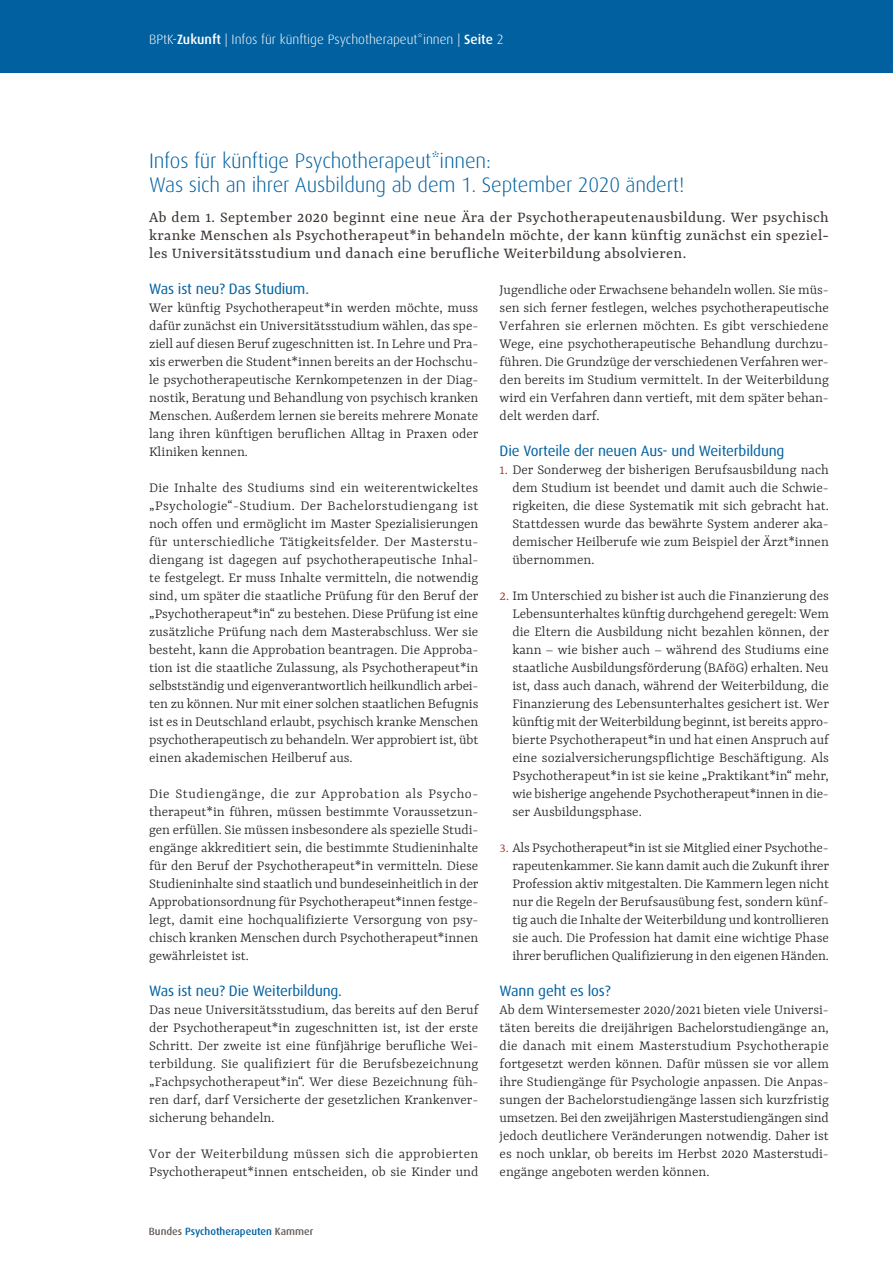
<style>
.page{position:relative;width:893px;height:1263px;background:#fff}
.page>*{position:absolute;margin:0;border:0;box-sizing:border-box;transform-origin:0 0}
.H1_headline{font:300 21px/24px "Dax";letter-spacing:-.01em;color:#0060a0}
.fließtext_Intro{font:16.5px/18px "Yrsa";letter-spacing:.02em;color:#3a332f;text-align:justify}
.fließtext{font:300 15px/18px "Yrsa";color:#231f20;text-align:justify}
.H2_subline{font:15px "Dax";letter-spacing:-.01em;color:#0060a0}
.t1{font:300 13.5px "Dax";color:#fff}
.t2{font:500 10.5px "Dax";color:#0060a0}
.s1{font-weight:500}
.s2{color:#9e2e24}
.s3{color:#655c57}
</style>
<div class="page">
<div style="left:0;top:0;width:893px;height:72px;background:#0060a0"></div>
<p class="t1" style="left:149px;top:32px;width:356px">BPtK-<span class="s1">Zukunft</span> | Infos für künftige Psychotherapeut*innen | <span class="s1">Seite</span> 2</p>
<h1 class="H1_headline" style="left:149px;top:149px;width:537px">Infos für künftige Psychotherapeut*innen:<br>Was sich an ihrer Ausbildung ab dem 1. September 2020 ändert!</h1>
<h2 class="fließtext_Intro" style="left:149px;top:208px;width:681px">Ab dem 1. September 2020 beginnt eine neue Ära der Psychotherapeutenausbildung. Wer psychisch kranke Menschen als Psychotherapeut*in behandeln möchte, der kann künftig zunächst ein speziel&shy;les Universitätsstudium und danach eine berufliche Weiterbildung absolvieren.</h2>
<h2 class="H2_subline" style="left:149px;top:281px;width:161px">Was ist neu? Das Studium.</h2>
<p class="fließtext" style="left:149px;top:298px;width:331px">Wer künftig Psychotherapeut*in werden möchte, muss dafür zunächst ein Universitätsstudium wählen, das spe&shy;ziell auf diesen Beruf zugeschnitten ist. In Lehre und Pra&shy;xis erwerben die Student*innen bereits an der Hochschu&shy;le psychotherapeutische Kernkompetenzen in der Diag&shy;nostik, Beratung und Behandlung von psychisch kranken Menschen. Außerdem lernen sie bereits mehrere Monate lang ihren künftigen beruflichen Alltag in Praxen oder Kliniken kennen.</p>
<p class="fließtext" style="left:149px;top:478px;width:331px">Die Inhalte des Studiums sind ein weiterentwickeltes „Psychologie“-Studium. Der Bachelorstudiengang ist noch offen und ermöglicht im Master Spezialisierungen für unterschiedliche Tätigkeitsfelder. Der Masterstu&shy;diengang ist dagegen auf psychotherapeutische Inhal&shy;te festgelegt. Er muss Inhalte vermitteln, die notwendig sind, um später die staatliche Prüfung für den Beruf der „Psychotherapeut*in“ zu bestehen. Diese Prüfung ist eine zusätzliche Prüfung nach dem Masterabschluss. Wer sie besteht, kann die Approbation beantragen. Die Approba&shy;tion ist die staatliche Zulassung, als Psychotherapeut*in selbstständig und eigenverantwortlich heilkundlich arbei&shy;ten zu können. Nur mit einer solchen staatlichen Befugnis ist es in Deutschland erlaubt, psychisch kranke Menschen psychotherapeutisch zu behandeln. Wer approbiert ist, übt einen akademischen Heilberuf aus.</p>
<p class="fließtext" style="left:149px;top:784px;width:331px;text-align:left">Die Studiengänge, die zur Approbation als Psycho&shy;therapeut*in führen, müssen bestimmte Voraussetzun&shy;gen erfüllen. Sie müssen insbesondere als spezielle Studi&shy;engänge akkreditiert sein, die bestimmte Studieninhalte für den Beruf der Psychotherapeut*in vermitteln. Diese Studieninhalte sind staatlich und bundeseinheitlich in der Approbationsordnung für Psychotherapeut*innen festge&shy;legt, damit eine hochqualifizierte Versorgung von psy&shy;chisch kranken Menschen durch Psychotherapeut*innen gewährleistet ist.</p>
<h2 class="H2_subline" style="left:149px;top:983px;width:194px">Was ist neu? Die Weiterbildung.</h2>
<p class="fließtext" style="left:149px;top:1000px;width:331px">Das neue Universitätsstudium, das bereits auf den Beruf der Psychotherapeut*in zugeschnitten ist, ist der erste Schritt. Der zweite ist eine fünfjährige berufliche Wei&shy;terbildung. Sie qualifiziert für die Berufsbezeichnung „Fachpsychotherapeut*in“. Wer diese Bezeichnung füh&shy;ren darf, darf Versicherte der gesetzlichen Krankenver&shy;sicherung behandeln.</p>
<p class="fließtext" style="left:149px;top:1144px;width:331px">Vor der Weiterbildung müssen sich die approbierten<br>Psychotherapeut*innen entscheiden, ob sie Kinder und</p>
<p class="fließtext" style="left:500px;top:280px;width:331px">Jugendliche oder Erwachsene behandeln wollen. Sie müs&shy;sen sich ferner festlegen, welches psychotherapeutische Verfahren sie erlernen möchten. Es gibt verschiedene Wege, eine psychotherapeutische Behandlung durchzu&shy;führen. Die Grundzüge der verschiedenen Verfahren wer&shy;den bereits im Studium vermittelt. In der Weiterbildung wird ein Verfahren dann vertieft, mit dem später behan&shy;delt werden darf.</p>
<h2 class="H2_subline" style="left:500px;top:443px;width:286px">Die Vorteile der neuen Aus- und Weiterbildung</h2>
<p class="fließtext" style="left:512px;top:460px;width:318px;text-indent:-13px"><span class="s2">1.</span> Der Sonderweg der bisherigen Berufsausbildung nach dem Studium ist beendet und damit auch die Schwie&shy;rigkeiten, die diese Systematik mit sich gebracht hat.<br>Stattdessen wurde das bewährte System anderer aka&shy;demischer Heilberufe wie zum Beispiel der Ärzt*innen übernommen.</p>
<p class="fließtext" style="left:512px;top:586px;width:318px;text-indent:-13px"><span class="s2">2.</span> Im Unterschied zu bisher ist auch die Finanzierung des Lebensunterhaltes künftig durchgehend geregelt: Wem die Eltern die Ausbildung nicht bezahlen können, der kann – wie bisher auch – während des Studiums eine staatliche Ausbildungsförderung (BAföG) erhalten. Neu ist, dass auch danach, während der Weiterbildung, die Finanzierung des Lebensunterhaltes gesichert ist. Wer künftig mit der Weiterbildung beginnt, ist bereits appro&shy;bierte Psychotherapeut*in und hat einen Anspruch auf eine sozialversicherungspflichtige Beschäftigung. Als Psychotherapeut*in ist sie keine „Praktikant*in“ mehr, wie bisherige angehende Psychotherapeut*innen in die&shy;ser Ausbildungsphase.</p>
<p class="fließtext" style="left:512px;top:838px;width:318px;text-indent:-13px"><span class="s2">3.</span> Als Psychotherapeut*in ist sie Mitglied einer Psychothe&shy;rapeutenkammer. Sie kann damit auch die Zukunft ihrer Profession aktiv mitgestalten. Die Kammern legen nicht nur die Regeln der Berufsausübung fest, sondern künf&shy;tig auch die Inhalte der Weiterbildung und kontrollieren sie auch. Die Profession hat damit eine wichtige Phase ihrer beruflichen Qualifizierung in den eigenen Händen.</p>
<h2 class="H2_subline" style="left:500px;top:983px;width:113px">Wann geht es los?</h2>
<p class="fließtext" style="left:500px;top:1000px;width:331px">Ab dem Wintersemester 2020/2021 bieten viele Universi&shy;täten bereits die dreijährigen Bachelorstudiengänge an, die danach mit einem Masterstudium Psychotherapie fortgesetzt werden können. Dafür müssen sie vor allem ihre Studiengänge für Psychologie anpassen. Die Anpas&shy;sungen der Bachelorstudiengänge lassen sich kurzfristig umsetzen. Bei den zweijährigen Masterstudiengängen sind jedoch deutlichere Veränderungen notwendig. Daher ist es noch unklar, ob bereits im Herbst 2020 Masterstudi&shy;engänge angeboten werden können.</p>
<p class="t2" style="left:149px;top:1225px;width:166px"><span class="s3">Bundes</span> Psychotherapeuten <span class="s3">Kammer</span></p>
</div>
